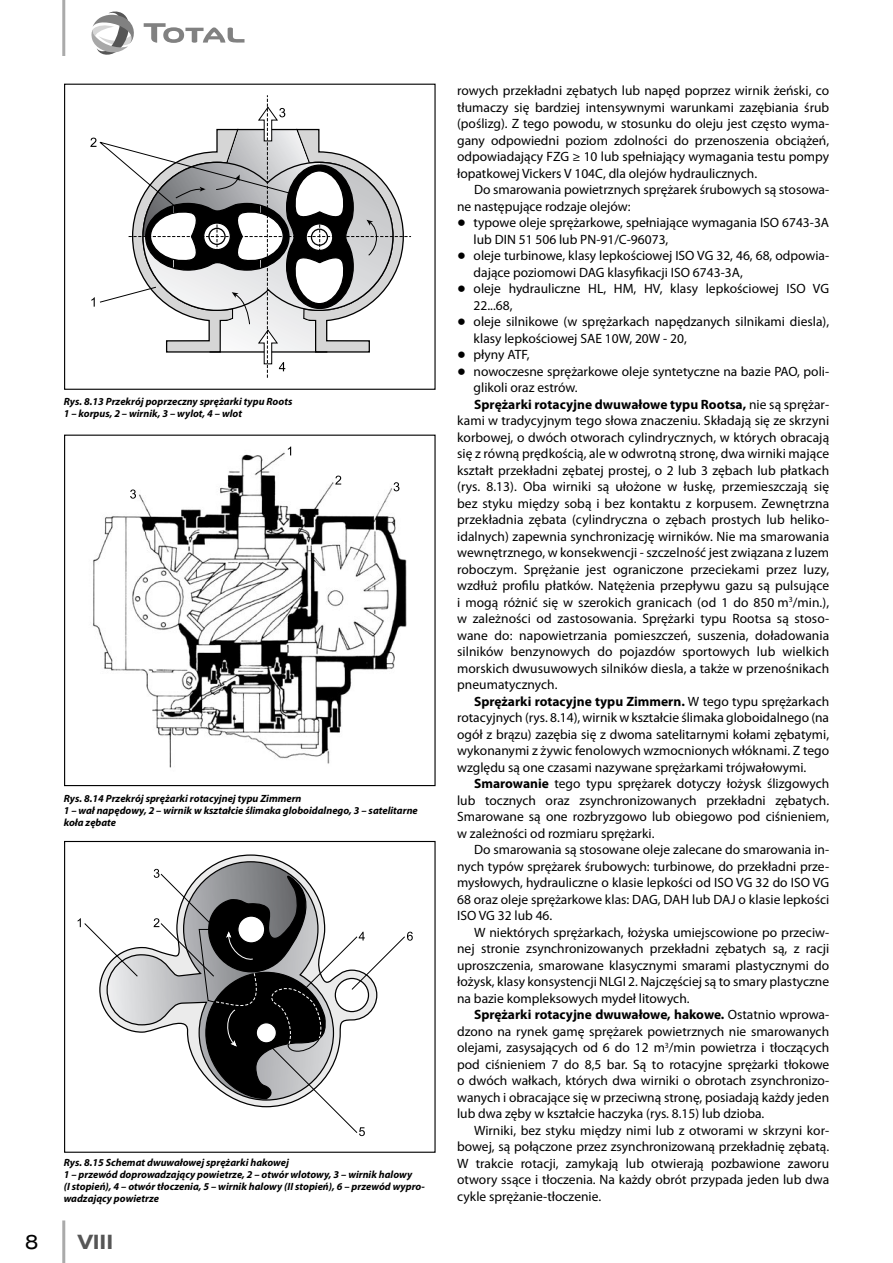
<style>
.page{position:relative;width:893px;height:1263px;background:#fff}
.page>*{position:absolute;margin:0;border:0;box-sizing:border-box;transform-origin:0 0}
.t1{font:700 18px "Swis 721 Ex PL";color:#565656}
.t2{font:18px "Swis 721 Ex PL";color:#000}
.podstawa{font:13.5px/16.5px "Myriad Pro";color:#000;text-align:justify}
.kropki{font:13.5px/16.5px "Myriad Pro";color:#000}
.t3{font:italic 700 10.5px/12px "Myriad Pro";color:#000}
.s1{font-family:"Newspaper Pi PL"}
.s2{font-weight:700}
</style>
<div class="page">
<svg style="left:91px;top:11px;width:43px;height:44px"></svg>
<svg style="left:144px;top:23px;width:100px;height:20px"></svg>
<hr style="left:62px;top:0;width:3px;height:56px;background:#aaa">
<hr style="left:62px;top:1220px;width:3px;height:43px;background:#aaa">
<svg style="left:90px;top:95px;width:321px;height:283px"></svg>
<div style="left:64px;top:84px;width:372px;height:306px;border:1px solid #000"></div>
<img style="left:93px;top:446px;width:314px;height:322px">
<svg style="left:288px;top:446px;width:3px;height:9px"></svg>
<svg style="left:335px;top:476px;width:6px;height:8px"></svg>
<svg style="left:394px;top:482px;width:5px;height:9px"></svg>
<svg style="left:130px;top:489px;width:6px;height:10px"></svg>
<div style="left:64px;top:435px;width:372px;height:351px;border:1px solid #000"></div>
<svg style="left:99px;top:854px;width:195px;height:179px"></svg>
<svg style="left:78px;top:918px;width:60px;height:59px"></svg>
<svg style="left:154px;top:868px;width:259px;height:268px"></svg>
<div style="left:64px;top:841px;width:372px;height:312px;border:1px solid #000"></div>
<p class="t3" style="left:64px;top:396px;width:230px">Rys. 8.13 Przekrój poprzeczny sprężarki typu Roots</p>
<p class="t3" style="left:64px;top:408px;width:180px">1 – korpus, 2 – wirnik, 3 – wylot, 4 – wlot</p>
<p class="t3" style="left:64px;top:792px;width:239px">Rys. 8.14 Przekrój sprężarki rotacyjnej typu Zimmern</p>
<p class="t3" style="left:64px;top:804px;width:356px">1 – wał napędowy, 2 – wirnik w kształcie ślimaka globoidalnego, 3 – satelitarne koła zębate</p>
<p class="t3" style="left:64px;top:1157px;width:227px">Rys. 8.15 Schemat dwuwałowej sprężarki hakowej</p>
<p class="t3" style="left:64px;top:1169px;width:350px">1 – przewód doprowadzający powietrze, 2 – otwór wlotowy, 3 – wirnik halowy</p>
<p class="t3" style="left:64px;top:1181px;width:363px">(I stopień), 4 – otwór tłoczenia, 5 – wirnik halowy (II stopień), 6 – przewód wypro&shy;wadzający powietrze</p>
<h1 class="t2" style="left:25px;top:1230px;width:15px">8</h1>
<h1 class="t1" style="left:78px;top:1229px;width:37px">VIII</h1>
<p class="podstawa" style="left:457px;top:83px;width:374px">rowych przekładni zębatych lub napęd poprzez wirnik żeński, co tłumaczy się bardziej intensywnymi warunkami zazębiania śrub (poślizg). Z tego powodu, w stosunku do oleju jest często wyma&shy;gany odpowiedni poziom zdolności do przenoszenia obciążeń, odpowiadający FZG ≥ 10 lub spełniający wymagania testu pompy łopatkowej Vickers V 104C, dla olejów hydraulicznych.</p>
<p class="podstawa" style="left:457px;top:182px;width:374px;text-indent:17px">Do smarowania powietrznych sprężarek śrubowych są stosowa&shy;ne następujące rodzaje olejów:</p>
<p class="kropki" style="left:474px;top:215px;width:357px;text-indent:-16px"><span class="s1">q</span> typowe oleje sprężarkowe, spełniające wymagania ISO 6743-3A lub DIN 51 506 lub PN-91/C-96073,</p>
<p class="kropki" style="left:474px;top:248px;width:357px;text-indent:-16px"><span class="s1">q</span> oleje turbinowe, klasy lepkościowej ISO VG 32, 46, 68, odpowia&shy;dające poziomowi DAG klasyfikacji ISO 6743-3A,</p>
<p class="kropki" style="left:474px;top:281px;width:357px;text-indent:-16px"><span class="s1">q</span> oleje hydrauliczne HL, HM, HV, klasy lepkościowej ISO VG<br>22...68,</p>
<p class="kropki" style="left:474px;top:314px;width:357px;text-indent:-16px"><span class="s1">q</span> oleje silnikowe (w sprężarkach napędzanych silnikami diesla), klasy lepkościowej SAE 10W, 20W - 20,</p>
<p class="kropki" style="left:457px;top:347px;width:74px"><span class="s1">q</span> płyny ATF,</p>
<p class="kropki" style="left:474px;top:363px;width:357px;text-indent:-16px"><span class="s1">q</span> nowoczesne sprężarkowe oleje syntetyczne na bazie PAO, poli&shy;glikoli oraz estrów.</p>
<p class="podstawa" style="left:457px;top:396px;width:374px;text-indent:17px"><span class="s2">Sprężarki rotacyjne dwuwałowe typu Rootsa,</span> nie są sprężar&shy;kami w tradycyjnym tego słowa znaczeniu. Składają się ze skrzyni korbowej, o dwóch otworach cylindrycznych, w których obracają się z równą prędkością, ale w odwrotną stronę, dwa wirniki mające kształt przekładni zębatej prostej, o 2 lub 3 zębach lub płatkach (rys. 8.13). Oba wirniki są ułożone w łuskę, przemieszczają się bez styku między sobą i bez kontaktu z korpusem. Zewnętrzna przekładnia zębata (cylindryczna o zębach prostych lub heliko&shy;idalnych) zapewnia synchronizację wirników. Nie ma smarowania wewnętrznego, w konsekwencji - szczelność jest związana z luzem roboczym. Sprężanie jest ograniczone przeciekami przez luzy, wzdłuż profilu płatków. Natężenia przepływu gazu są pulsujące i mogą różnić się w szerokich granicach (od 1 do 850 m<sup>3</sup>/min.), w zależności od zastosowania. Sprężarki typu Rootsa są stoso&shy;wane do: napowietrzania pomieszczeń, suszenia, doładowania silników benzynowych do pojazdów sportowych lub wielkich morskich dwusuwowych silników diesla, a także w przenośnikach pneumatycznych.</p>
<p class="podstawa" style="left:457px;top:693px;width:374px;text-indent:17px"><span class="s2">Sprężarki rotacyjne typu Zimmern.</span> W tego typu sprężarkach rotacyjnych (rys. 8.14), wirnik w kształcie ślimaka globoidalnego (na ogół z brązu) zazębia się z dwoma satelitarnymi kołami zębatymi, wykonanymi z żywic fenolowych wzmocnionych włóknami. Z tego względu są one czasami nazywane sprężarkami trójwałowymi.</p>
<p class="podstawa" style="left:457px;top:776px;width:374px;text-indent:17px"><span class="s2">Smarowanie</span> tego typu sprężarek dotyczy łożysk ślizgowych lub tocznych oraz zsynchronizowanych przekładni zębatych.<br>Smarowane są one rozbryzgowo lub obiegowo pod ciśnieniem, w zależności od rozmiaru sprężarki.</p>
<p class="podstawa" style="left:457px;top:842px;width:374px;text-indent:17px">Do smarowania są stosowane oleje zalecane do smarowania in&shy;nych typów sprężarek śrubowych: turbinowe, do przekładni prze&shy;mysłowych, hydrauliczne o klasie lepkości od ISO VG 32 do ISO VG 68 oraz oleje sprężarkowe klas: DAG, DAH lub DAJ o klasie lepkości ISO VG 32 lub 46.</p>
<p class="podstawa" style="left:457px;top:924px;width:374px;text-indent:17px">W niektórych sprężarkach, łożyska umiejscowione po przeciw&shy;nej stronie zsynchronizowanych przekładni zębatych są, z racji uproszczenia, smarowane klasycznymi smarami plastycznymi do łożysk, klasy konsystencji NLGI 2. Najczęściej są to smary plastyczne na bazie kompleksowych mydeł litowych.</p>
<p class="podstawa" style="left:457px;top:1007px;width:374px;text-indent:17px"><span class="s2">Sprężarki rotacyjne dwuwałowe, hakowe.</span> Ostatnio wprowa&shy;dzono na rynek gamę sprężarek powietrznych nie smarowanych olejami, zasysających od 6 do 12 m<sup>3</sup>/min powietrza i tłoczących pod ciśnieniem 7 do 8,5 bar. Są to rotacyjne sprężarki tłokowe o dwóch wałkach, których dwa wirniki o obrotach zsynchronizo&shy;wanych i obracające się w przeciwną stronę, posiadają każdy jeden lub dwa zęby w kształcie haczyka (rys. 8.15) lub dzioba.</p>
<p class="podstawa" style="left:457px;top:1122px;width:374px;text-indent:17px">Wirniki, bez styku między nimi lub z otworami w skrzyni kor&shy;bowej, są połączone przez zsynchronizowaną przekładnię zębatą.<br>W trakcie rotacji, zamykają lub otwierają pozbawione zaworu otwory ssące i tłoczenia. Na każdy obrót przypada jeden lub dwa cykle sprężanie-tłoczenie.</p>
</div>
